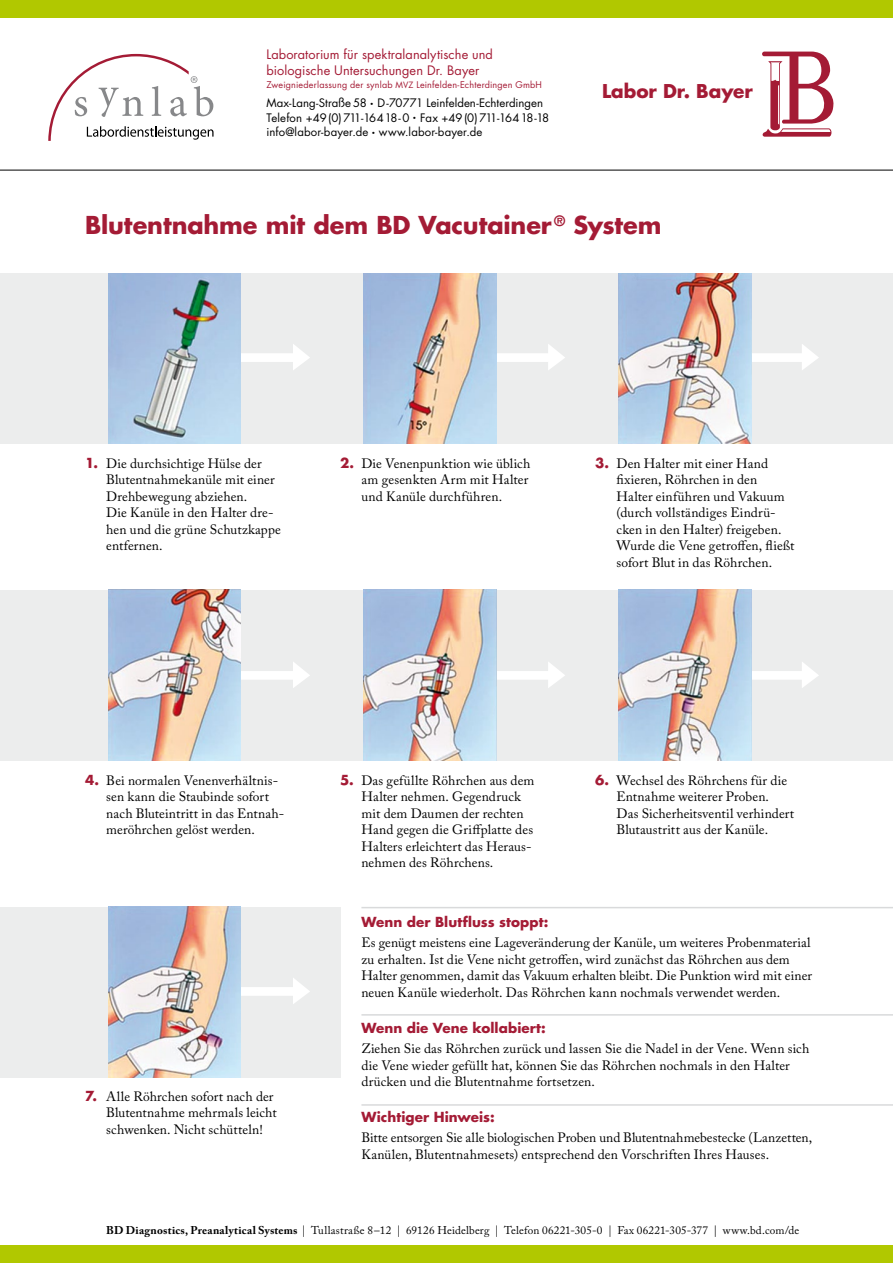
<style>
.page{position:relative;width:893px;height:1263px;background:#fff}
.page>*{position:absolute;margin:0;border:0;box-sizing:border-box;transform-origin:0 0}
.t1{font:700 24px "Futura LT";letter-spacing:-.005em;color:#a41b35}
.t2{font:700 18.45px "Futura LT";color:#a41b35}
.t3{font:13.5px/16.5px "Adobe Caslon Pro";letter-spacing:.005em;color:#000}
.t4{font:700 13.5px "Futura LT";letter-spacing:.005em;color:#a41b35}
.t5{font:12.75px/15.3px "Futura LT";letter-spacing:.01em;color:#a41b35}
.t6{font:11.4px/14.7px "Futura LT";letter-spacing:.005em;color:#000}
.t7{font:11.25px "Adobe Caslon Pro";letter-spacing:.015em;color:#000}
.t8{font:9px "Futura LT";letter-spacing:.025em;color:#a41b35}
.s1{font-size:8.4px}
.s2{font-size:5.7px}
.s3{font-family:"Futura LT";font-weight:700;color:#a41b35}
.s4{font-weight:700}
</style>
<div class="page">
<div style="left:0;top:907px;width:340px;height:170px;background:#eceded"></div>
<svg style="left:241px;top:978px;width:69px;height:26px"></svg>
<div style="left:0;top:590px;width:893px;height:170px;background:#eceded"></div>
<svg style="left:241px;top:662px;width:69px;height:26px"></svg>
<svg style="left:496px;top:661px;width:69px;height:27px"></svg>
<svg style="left:751px;top:661px;width:68px;height:27px"></svg>
<div style="left:0;top:273px;width:893px;height:171px;background:#eceded"></div>
<svg style="left:241px;top:344px;width:69px;height:26px"></svg>
<svg style="left:496px;top:344px;width:69px;height:26px"></svg>
<svg style="left:751px;top:344px;width:68px;height:26px"></svg>
<hr style="left:0;top:170px;width:893px;height:1px;background:#000">
<div style="left:0;top:0;width:893px;height:17px;background:#b1c800"></div>
<div style="left:0;top:1246px;width:893px;height:17px;background:#b1c800"></div>
<img style="left:108px;top:273px;width:133px;height:171px">
<img style="left:108px;top:590px;width:133px;height:170px">
<img style="left:108px;top:907px;width:133px;height:170px">
<img style="left:364px;top:273px;width:132px;height:171px">
<img style="left:364px;top:590px;width:132px;height:170px">
<img style="left:619px;top:273px;width:132px;height:171px">
<img style="left:619px;top:590px;width:132px;height:170px">
<hr style="left:361px;top:1014px;width:532px;height:2px;background:#d9dadb">
<hr style="left:361px;top:907px;width:532px;height:1px;background:#d9dadb">
<hr style="left:361px;top:1104px;width:532px;height:2px;background:#d9dadb">
<svg style="left:762px;top:52px;width:72px;height:85px"></svg>
<svg style="left:48px;top:54px;width:166px;height:87px"></svg>
<p class="t5" style="left:266px;top:47px;width:228px">Laboratorium für spektralanalytische und biologische Untersuchungen Dr. Bayer</p>
<p class="t8" style="left:266px;top:79px;width:277px">Zweigniederlassung der synlab <span class="s1">MVZ</span> Leinfelden-Echterdingen GmbH</p>
<p class="t6" style="left:266px;top:96px;width:284px">Max-Lang-Straße 58 <span class="s2">•</span> D-70771 Leinfelden-Echterdingen<br>Telefon +49(0) 711-16418-0 <span class="s2">•</span> Fax +49(0) 711-16418-18 info@labor-bayer.de <span class="s2">•</span> www.labor-bayer.de</p>
<h2 class="t2" style="left:602px;top:78px;width:152px">Labor Dr. Bayer</h2>
<h1 class="t1" style="left:85px;top:209px;width:578px">Blutentnahme mit dem BD Vacutainer <sup>®</sup> System</h1>
<p class="t3" style="left:106px;top:455px;width:176px;text-indent:-21px"><span class="s3">1.</span> Die durchsichtige Hülse der<br>Blutentnahmekanüle mit einer<br>Drehbewegung abziehen.<br>Die Kanüle in den Halter dre&shy;hen und die grüne Schutzkappe entfernen.</p>
<p class="t3" style="left:361px;top:455px;width:170px;text-indent:-21px"><span class="s3">2.</span> Die Venenpunktion wie üblich am gesenkten Arm mit Halter und Kanüle durchführen.</p>
<p class="t3" style="left:616px;top:455px;width:179px;text-indent:-21px"><span class="s3">3.</span> Den Halter mit einer Hand fixieren, Röhrchen in den<br>Halter einführen und Vakuum (durch vollständiges Eindrü&shy;cken in den Halter) freigeben.<br>Wurde die Vene getroffen, fließt sofort Blut in das Röhrchen.</p>
<p class="t3" style="left:106px;top:772px;width:179px;text-indent:-21px"><span class="s3">4.</span> Bei normalen Venenverhältnis&shy;sen kann die Staubinde sofort nach Bluteintritt in das Entnah&shy;meröhrchen gelöst werden.</p>
<p class="t3" style="left:106px;top:1088px;width:172px;text-indent:-21px"><span class="s3">7.</span> Alle Röhrchen sofort nach der<br>Blutentnahme mehrmals leicht schwenken. Nicht schütteln!</p>
<p class="t3" style="left:361px;top:772px;width:174px;text-indent:-21px"><span class="s3">5.</span> Das gefüllte Röhrchen aus dem<br>Halter nehmen. Gegendruck mit dem Daumen der rechten<br>Hand gegen die Griffplatte des<br>Halters erleichtert das Heraus&shy;nehmen des Röhrchens.</p>
<p class="t3" style="left:617px;top:772px;width:179px;text-indent:-21px"><span class="s3">6.</span> Wechsel des Röhrchens für die<br>Entnahme weiterer Proben.<br>Das Sicherheitsventil verhindert<br>Blutaustritt aus der Kanüle.</p>
<p class="t4" style="left:361px;top:913px;width:188px">Wenn der Blutfluss stoppt:</p>
<p class="t3" style="left:361px;top:934px;width:452px">Es genügt meistens eine Lageveränderung der Kanüle, um weiteres Probenmaterial zu erhalten. Ist die Vene nicht getroffen, wird zunächst das Röhrchen aus dem Halter genommen, damit das Vakuum erhalten bleibt. Die Punktion wird mit einer neuen Kanüle wiederholt. Das Röhrchen kann nochmals verwendet werden.</p>
<p class="t4" style="left:361px;top:1019px;width:186px">Wenn die Vene kollabiert:</p>
<p class="t3" style="left:361px;top:1040px;width:449px">Ziehen Sie das Röhrchen zurück und lassen Sie die Nadel in der Vene. Wenn sich die Vene wieder gefüllt hat, können Sie das Röhrchen nochmals in den Halter drücken und die Blutentnahme fortsetzen.</p>
<p class="t4" style="left:361px;top:1108px;width:135px">Wichtiger Hinweis:</p>
<p class="t3" style="left:361px;top:1129px;width:452px">Bitte entsorgen Sie alle biologischen Proben und Blutentnahmebestecke (Lanzetten,<br>Kanülen, Blutentnahmesets) entsprechend den Vorschriften Ihres Hauses.</p>
<p class="t7" style="left:106px;top:1223px;width:694px"><span class="s4">BD Diagnostics, Preanalytical Systems</span> | Tullastraße 8–12 | 69126 Heidelberg | Telefon 06221-305-0 | Fax 06221-305-377 | www.bd.com/de</p>
</div>
